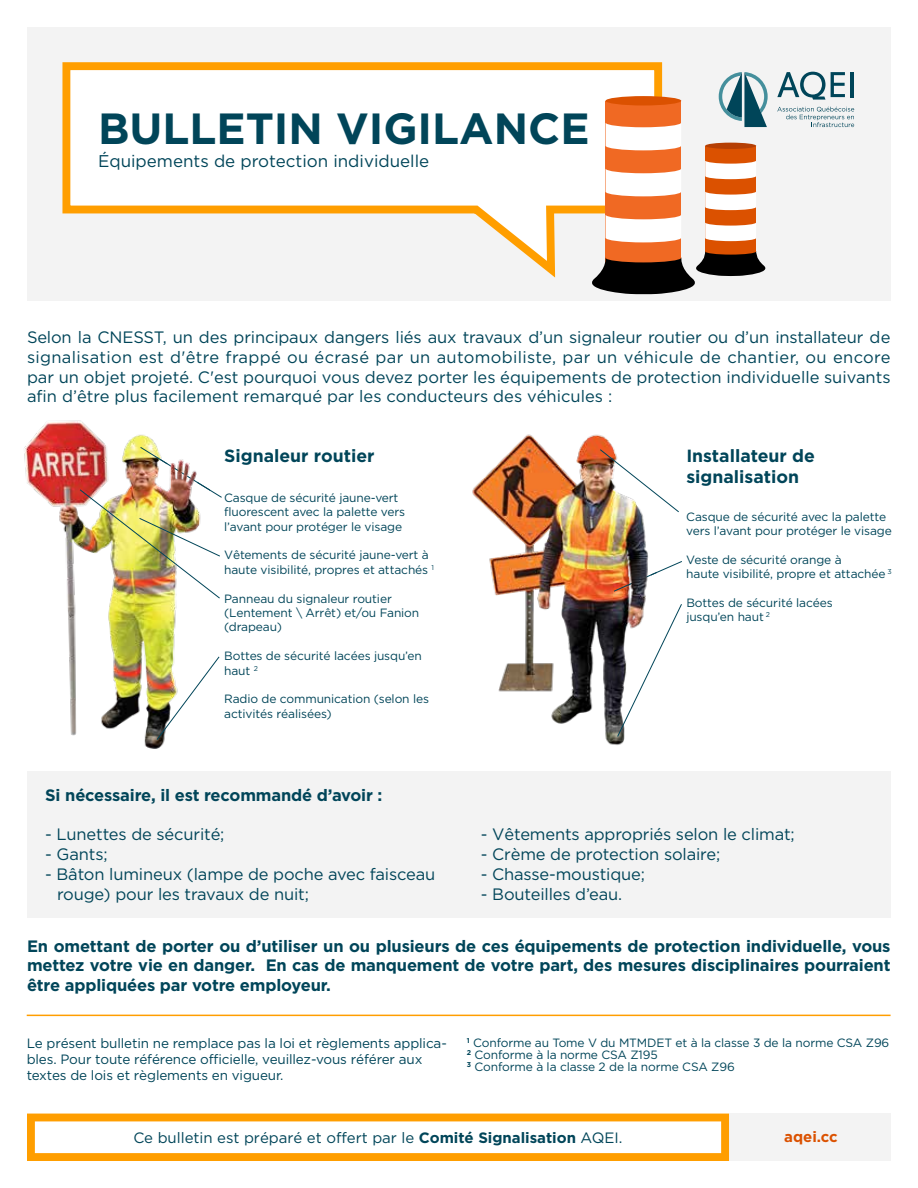
<style>
.page{position:relative;width:918px;height:1188px;background:#fff}
.page>*{position:absolute;margin:0;border:0;box-sizing:border-box;transform-origin:0 0}
.t1{font:700 43.65px "Gotham";color:#014559}
.t2{font:700 17.7px/21.1px "Gotham";color:#014559}
.t3{font:16.95px "Gotham";color:#014559}
.t4{font:16.5px/19.8px "Gotham";letter-spacing:-.01em;color:#014559;text-align:justify}
.t5{font:700 16.5px/19.8px "Gotham";letter-spacing:-.01em;color:#014559;text-align:justify}
.t6{font:15px "Gotham";color:#014559}
.t7{font:700 15px "Gotham";color:#db5100}
.t8{font:13.5px/16.2px "Gotham";letter-spacing:-.01em;color:#014559}
.t9{font:12px/14.4px "Gotham";letter-spacing:-.01em;color:#014559}
.s1{font-weight:700}
</style>
<div class="page">
<div style="left:27px;top:771px;width:864px;height:147px;background:#f3f3f3"></div>
<div style="left:27px;top:27px;width:864px;height:273px;background:#f3f3f3"></div>
<svg style="left:62px;top:62px;width:603px;height:216px"></svg>
<hr style="left:851px;top:72px;width:3px;height:25px;background:#004559">
<svg style="left:777px;top:72px;width:68px;height:28px"></svg>
<svg style="left:719px;top:72px;width:49px;height:55px"></svg>
<svg style="left:777px;top:107px;width:77px;height:20px"></svg>
<div style="left:606px;top:101px;width:75px;height:173px;background:#f06923"></div>
<div style="left:606px;top:96px;width:75px;height:9px;background:#db5100;border-radius:50%"></div>
<svg style="left:606px;top:123px;width:75px;height:27px"></svg>
<svg style="left:606px;top:169px;width:75px;height:27px"></svg>
<svg style="left:606px;top:215px;width:75px;height:27px"></svg>
<div style="left:705px;top:146px;width:51px;height:116px;background:#db5100"></div>
<svg style="left:582px;top:251px;width:184px;height:43px"></svg>
<div style="left:705px;top:143px;width:51px;height:6px;background:#b53f04;border-radius:50%"></div>
<svg style="left:705px;top:160px;width:51px;height:19px"></svg>
<svg style="left:705px;top:191px;width:51px;height:19px"></svg>
<svg style="left:705px;top:222px;width:51px;height:19px"></svg>
<div style="left:705px;top:248px;width:51px;height:7px;background:#db5100;border-radius:50%"></div>
<div style="left:729px;top:1114px;width:162px;height:47px;background:#f3f3f3"></div>
<svg style="left:27px;top:1114px;width:702px;height:47px"></svg>
<img style="left:24px;top:420px;width:153px;height:329px">
<hr style="left:27px;top:1015px;width:864px;height:1px;background:#ff9e00">
<img style="left:156px;top:656px;width:64px;height:85px">
<img style="left:472px;top:434px;width:176px;height:311px">
<img style="left:599px;top:449px;width:80px;height:64px">
<svg style="left:617px;top:603px;width:65px;height:135px"></svg>
<img style="left:613px;top:560px;width:69px;height:32px">
<img style="left:79px;top:446px;width:143px;height:153px">
<h1 class="t1" style="left:98px;top:103px;width:493px">BULLETIN VIGILANCE</h1>
<h3 class="t3" style="left:98px;top:152px;width:333px">Équipements de protection individuelle</h3>
<p class="t4" style="left:27px;top:327px;width:865px">Selon la CNESST, un des principaux dangers liés aux travaux d’un signaleur routier ou d’un installateur de signalisation est d'être frappé ou écrasé par un automobiliste, par un véhicule de chantier, ou encore par un objet projeté. C'est pourquoi vous devez porter les équipements de protection individuelle suivants afin d’être plus facilement remarqué par les conducteurs des véhicules :</p>
<h2 class="t2" style="left:224px;top:445px;width:152px">Signaleur routier</h2>
<h2 class="t2" style="left:686px;top:445px;width:130px">Installateur de signalisation</h2>
<p class="t9" style="left:224px;top:490px;width:182px">Casque de sécurité jaune-vert fluorescent avec la palette vers l’avant pour protéger le visage</p>
<p class="t9" style="left:224px;top:548px;width:211px">Vêtements de sécurité jaune-vert à haute visibilité, propres et attachés <sup>1</sup></p>
<p class="t9" style="left:224px;top:591px;width:197px">Panneau du signaleur routier (Lentement \ Arrêt) et/ou Fanion (drapeau)</p>
<p class="t9" style="left:224px;top:649px;width:199px">Bottes de sécurité lacées jusqu’en haut <sup>2</sup></p>
<p class="t9" style="left:224px;top:692px;width:206px">Radio de communication (selon les activités réalisées)</p>
<h3 class="t5" style="left:45px;top:784px;width:339px">Si nécessaire, il est recommandé d’avoir :</h3>
<h3 class="t4" style="left:45px;top:824px;width:181px">- Lunettes de sécurité;</h3>
<h3 class="t4" style="left:45px;top:844px;width:64px">- Gants;</h3>
<h3 class="t4" style="left:57px;top:864px;width:380px;text-indent:-12px">- Bâton lumineux (lampe de poche avec faisceau rouge) pour les travaux de nuit;</h3>
<p class="t9" style="left:686px;top:509px;width:207px">Casque de sécurité avec la palette vers l’avant pour protéger le visage</p>
<p class="t9" style="left:686px;top:552px;width:207px">Veste de sécurité orange à<br>haute visibilité, propre et attachée <sup>3</sup></p>
<p class="t9" style="left:686px;top:595px;width:148px">Bottes de sécurité lacées jusqu’en haut <sup>2</sup></p>
<h3 class="t4" style="left:481px;top:824px;width:315px">- Vêtements appropriés selon le climat;</h3>
<h3 class="t4" style="left:481px;top:844px;width:241px">- Crème de protection solaire;</h3>
<h3 class="t4" style="left:481px;top:864px;width:166px">- Chasse-moustique;</h3>
<h3 class="t4" style="left:481px;top:884px;width:143px">- Bouteilles d’eau.</h3>
<p class="t5" style="left:27px;top:935px;width:865px">En omettant de porter ou d’utiliser un ou plusieurs de ces équipements de protection individuelle, vous mettez votre vie en danger. En cas de manquement de votre part, des mesures disciplinaires pourraient être appliquées par votre employeur.</p>
<p class="t8" style="left:27px;top:1035px;width:422px">Le présent bulletin ne remplace pas la loi et règlements applica&shy;bles. Pour toute référence officielle, veuillez-vous référer aux textes de lois et règlements en vigueur.</p>
<p class="t9" style="left:467px;top:1036px;width:424px;line-height:12px"><sup>1</sup> Conforme au Tome V du MTMDET et à la classe 3 de la norme CSA Z96<br><sup>2</sup> Conforme à la norme CSA Z195<br><sup>3</sup> Conforme à la classe 2 de la norme CSA Z96</p>
<p class="t6" style="left:133px;top:1129px;width:491px">Ce bulletin est préparé et offert par le <span class="s1">Comité Signalisation</span> AQEI.</p>
<p class="t7" style="left:784px;top:1128px;width:55px">aqei.cc</p>
</div>
